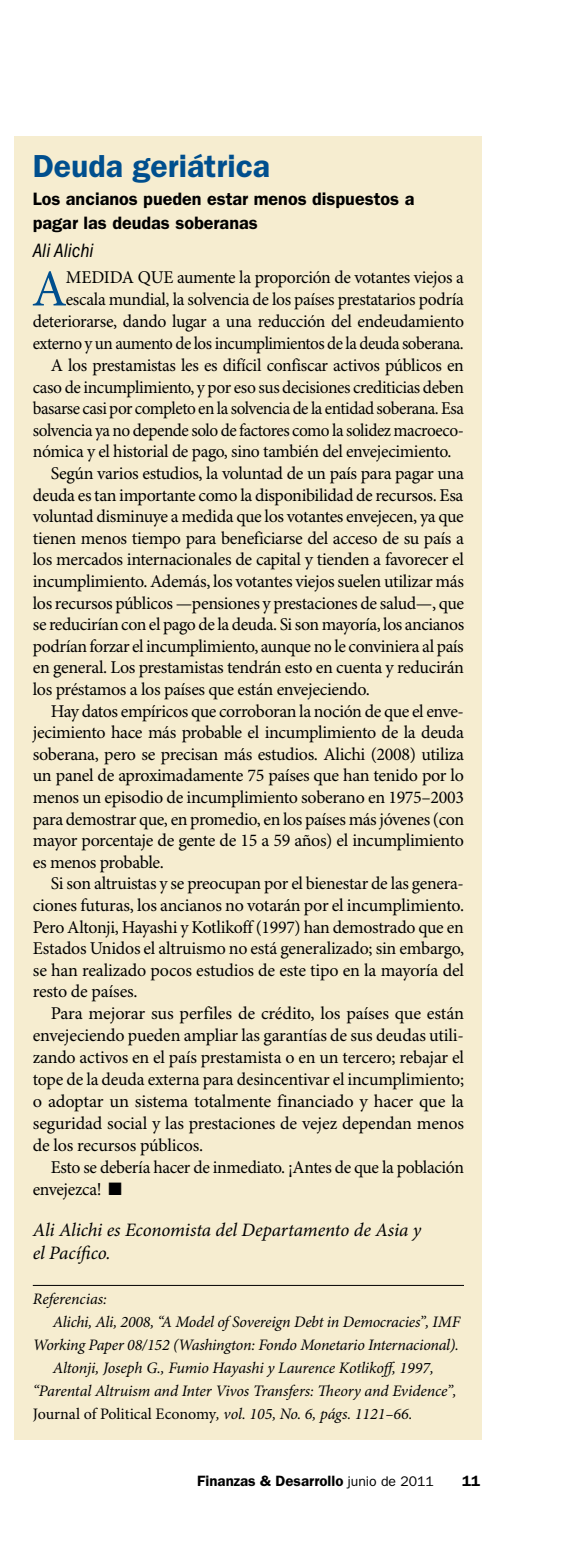
<style>
.page{position:relative;width:576px;height:1548px;background:#fff}
.page>*{position:absolute;margin:0;border:0;box-sizing:border-box;transform-origin:0 0}
.t1{font:51.8px "Minion Pro";color:#004f8e}
.t2{font:600 32px "ITC Franklin Gothic Std";color:#004f8e}
.t3{font:italic condensed 20px "ITC Franklin Gothic Std";color:#000}
.t4{font:italic 19px/23px "Minion Pro";letter-spacing:-.01em;color:#000}
.t5{font:18px "Minion Pro";letter-spacing:-.02em;color:#000}
.t6{font:18px "Minion Pro";letter-spacing:-.02em;color:#000;scale:.96 1}
.t7{font:600 18px/24px "ITC Franklin Gothic Std";color:#000}
.t8{font:italic 16px "Minion Pro";letter-spacing:-.015em;color:#000}
.t9{font:600 15px "ITC Franklin Gothic Std";color:#000}
.s1{font-style:normal}
.s2{font-weight:400;font-size:14px}
</style>
<div class="page">
<div style="left:15px;top:136px;width:467px;height:1304px;background:#f6edd0"></div>
<hr style="left:33px;top:1285px;width:431px;height:1px;background:#000">
<h2 class="t2" style="left:33px;top:148px;width:239px">Deuda geriátrica</h2>
<p class="t7" style="left:33px;top:187px;width:383px">Los ancianos pueden estar menos dispuestos a pagar las deudas soberanas</p>
<p class="t3" style="left:33px;top:240px;width:62px">Ali Alichi</p>
<h1 class="t1" style="left:32px;top:258px;width:37px">A</h1>
<p class="t5" style="left:66px;top:267px;width:85px">medida que</p>
<p class="t5" style="left:177px;top:267px;width:288px">aumente la proporción de votantes viejos a</p>
<p class="t5" style="left:66px;top:289px;width:400px">escala mundial, la solvencia de los países prestatarios podría</p>
<p class="t5" style="left:33px;top:311px;width:433px">deteriorarse, dando lugar a una reducción del endeudamiento</p>
<p class="t6" style="left:33px;top:333px;width:450px">externo y un aumento de los incumplimientos de la deuda soberana.</p>
<p class="t5" style="left:51px;top:355px;width:415px">A los prestamistas les es difícil confiscar activos públicos en</p>
<p class="t5" style="left:33px;top:376px;width:433px">caso de incumplimiento, y por eso sus decisiones crediticias deben</p>
<p class="t6" style="left:33px;top:398px;width:451px">basarse casi por completo en la solvencia de la entidad soberana. Esa</p>
<p class="t6" style="left:33px;top:419px;width:451px">solvencia ya no depende solo de factores como la solidez macroeco-</p>
<p class="t5" style="left:33px;top:441px;width:420px">nómica y el historial de pago, sino también del envejecimiento.</p>
<p class="t5" style="left:51px;top:463px;width:415px">Según varios estudios, la voluntad de un país para pagar una</p>
<p class="t5" style="left:33px;top:484px;width:432px">deuda es tan importante como la disponibilidad de recursos. Esa</p>
<p class="t5" style="left:33px;top:506px;width:433px">voluntad disminuye a medida que los votantes envejecen, ya que</p>
<p class="t5" style="left:33px;top:527px;width:433px">tienen menos tiempo para beneficiarse del acceso de su país a</p>
<p class="t5" style="left:33px;top:549px;width:433px">los mercados internacionales de capital y tienden a favorecer el</p>
<p class="t5" style="left:33px;top:571px;width:433px">incumplimiento. Además, los votantes viejos suelen utilizar más</p>
<p class="t5" style="left:33px;top:592px;width:433px">los recursos públicos —pensiones y prestaciones de salud—, que</p>
<p class="t5" style="left:33px;top:614px;width:433px">se reducirían con el pago de la deuda. Si son mayoría, los ancianos</p>
<p class="t5" style="left:33px;top:635px;width:432px">podrían forzar el incumplimiento, aunque no le conviniera al país</p>
<p class="t5" style="left:33px;top:657px;width:433px">en general. Los prestamistas tendrán esto en cuenta y reducirán</p>
<p class="t5" style="left:33px;top:679px;width:338px">los préstamos a los países que están envejeciendo.</p>
<p class="t5" style="left:51px;top:700px;width:415px">Hay datos empíricos que corroboran la noción de que el enve-</p>
<p class="t5" style="left:33px;top:722px;width:433px">jecimiento hace más probable el incumplimiento de la deuda</p>
<p class="t5" style="left:33px;top:743px;width:433px">soberana, pero se precisan más estudios. Alichi (2008) utiliza</p>
<p class="t5" style="left:33px;top:765px;width:433px">un panel de aproximadamente 75 países que han tenido por lo</p>
<p class="t5" style="left:33px;top:787px;width:433px">menos un episodio de incumplimiento soberano en 1975–2003</p>
<p class="t5" style="left:33px;top:808px;width:433px">para demostrar que, en promedio, en los países más jóvenes (con</p>
<p class="t5" style="left:33px;top:830px;width:433px">mayor porcentaje de gente de 15 a 59 años) el incumplimiento</p>
<p class="t5" style="left:33px;top:851px;width:133px">es menos probable.</p>
<p class="t5" style="left:51px;top:873px;width:415px">Si son altruistas y se preocupan por el bienestar de las genera-</p>
<p class="t5" style="left:33px;top:895px;width:433px">ciones futuras, los ancianos no votarán por el incumplimiento.</p>
<p class="t5" style="left:33px;top:916px;width:432px">Pero Altonji, Hayashi y Kotlikoff (1997) han demostrado que en</p>
<p class="t5" style="left:33px;top:938px;width:433px">Estados Unidos el altruismo no está generalizado; sin embargo,</p>
<p class="t5" style="left:33px;top:959px;width:433px">se han realizado pocos estudios de este tipo en la mayoría del</p>
<p class="t5" style="left:33px;top:981px;width:106px">resto de países.</p>
<p class="t5" style="left:51px;top:1003px;width:415px">Para mejorar sus perfiles de crédito, los países que están</p>
<p class="t5" style="left:33px;top:1025px;width:433px">envejeciendo pueden ampliar las garantías de sus deudas utili-</p>
<p class="t5" style="left:33px;top:1047px;width:433px">zando activos en el país prestamista o en un tercero; rebajar el</p>
<p class="t5" style="left:33px;top:1069px;width:433px">tope de la deuda externa para desincentivar el incumplimiento;</p>
<p class="t5" style="left:33px;top:1091px;width:433px">o adoptar un sistema totalmente financiado y hacer que la</p>
<p class="t5" style="left:33px;top:1113px;width:433px">seguridad social y las prestaciones de vejez dependan menos</p>
<p class="t5" style="left:33px;top:1135px;width:172px">de los recursos públicos.</p>
<p class="t5" style="left:51px;top:1157px;width:415px">Esto se debería hacer de inmediato. ¡Antes de que la población</p>
<p class="t5" style="left:33px;top:1178px;width:91px">envejezca! ■</p>
<p class="t4" style="left:33px;top:1219px;width:390px">Ali Alichi es Economista del Departamento de Asia y el Pacífico.</p>
<p class="t8" style="left:33px;top:1289px;width:76px">Referencias:</p>
<p class="t8" style="left:53px;top:1312px;width:409px">Alichi, Ali, 2008, “A Model of Sovereign Debt in Democracies”, IMF</p>
<p class="t8" style="left:33px;top:1335px;width:428px">Working Paper 08/152 (Washington: Fondo Monetario Internacional).</p>
<p class="t8" style="left:53px;top:1358px;width:383px">Altonji, Joseph G., Fumio Hayashi y Laurence Kotlikoff, 1997,</p>
<p class="t8" style="left:33px;top:1381px;width:425px">“Parental Altruism and Inter Vivos Transfers: Theory and Evidence”,</p>
<p class="t8" style="left:33px;top:1404px;width:381px"><span class="s1">Journal of Political Economy</span>, vol. 105, No. 6, págs. 1121–66.</p>
<p class="t9" style="left:197px;top:1472px;width:238px">Finanzas &amp; Desarrollo <span class="s2">junio de 2011</span></p>
<p class="t9" style="left:462px;top:1472px;width:19px">11</p>
</div>
